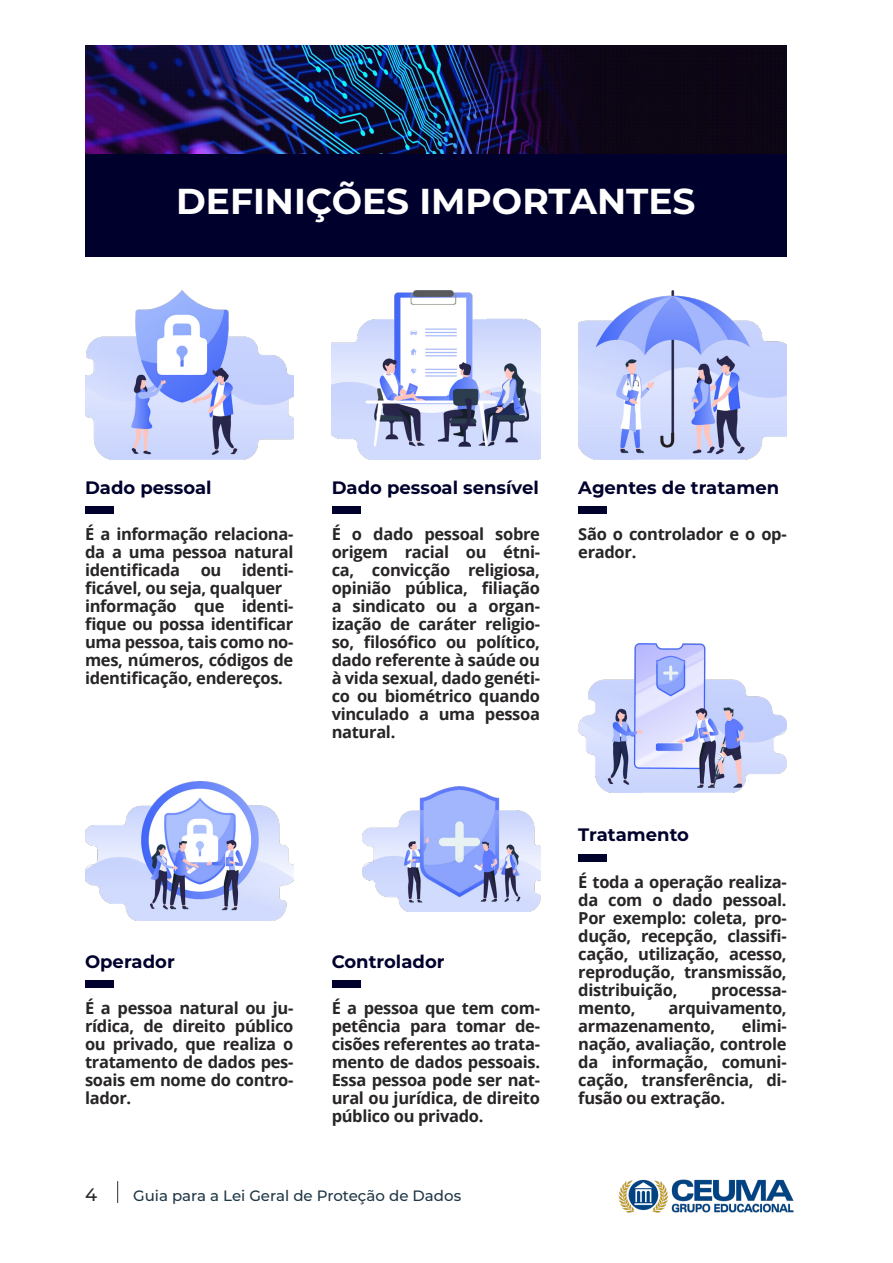
<style>
.page{position:relative;width:893px;height:1263px;background:#fff}
.page>*{position:absolute;margin:0;border:0;box-sizing:border-box;transform-origin:0 0}
.t1{font:700 36px "Montserrat";color:#fff}
.t2{font:700 18px "Montserrat";color:#00002d}
.t3{font:500 18px "Montserrat";color:#282526}
.Sub_Title_Left{font:700 16.5px/18px "Open Sans";letter-spacing:-.02em;color:#282526;text-align:justify}
.t4{font:500 15px "Montserrat";color:#203746}
</style>
<div class="page">
<img style="left:85px;top:290px;width:208px;height:169px">
<img style="left:85px;top:781px;width:208px;height:139px">
<img style="left:332px;top:290px;width:208px;height:169px">
<img style="left:362px;top:786px;width:178px;height:126px">
<img style="left:578px;top:290px;width:209px;height:169px">
<img style="left:578px;top:644px;width:209px;height:149px">
<svg style="left:117px;top:1181px;width:1px;height:22px"></svg>
<img style="left:618px;top:1179px;width:176px;height:34px">
<div style="left:85px;top:153px;width:702px;height:104px;background:#00002d"></div>
<div style="left:85px;top:507px;width:29px;height:7px;background:#00002d"></div>
<div style="left:332px;top:507px;width:28px;height:7px;background:#00002d"></div>
<div style="left:578px;top:507px;width:29px;height:7px;background:#00002d"></div>
<div style="left:85px;top:981px;width:29px;height:7px;background:#00002d"></div>
<div style="left:332px;top:981px;width:28px;height:7px;background:#00002d"></div>
<div style="left:578px;top:854px;width:29px;height:7px;background:#00002d"></div>
<img style="left:85px;top:45px;width:702px;height:108px">
<p class="t1" style="left:176px;top:176px;width:521px">DEFINIÇÕES IMPORTANTES</p>
<p class="t2" style="left:85px;top:474px;width:128px">Dado pessoal</p>
<p class="Sub_Title_Left" style="left:85px;top:524px;width:210px">É a informação relaciona&shy;da a uma pessoa natural identificada ou identi&shy;ficável, ou seja, qualquer</p>
<p class="Sub_Title_Left" style="left:85px;top:596px;width:210px">informação que identi&shy;fique ou possa identificar uma pessoa, tais como no&shy;mes, números, códigos de identificação, endereços.</p>
<p class="t2" style="left:332px;top:474px;width:209px">Dado pessoal sensível</p>
<p class="Sub_Title_Left" style="left:332px;top:524px;width:210px">É o dado pessoal sobre origem racial ou étni&shy;ca, convicção religiosa, opinião pública, filiação a sindicato ou a organ&shy;ização de caráter religio&shy;so, filosófico ou político, dado referente à saúde ou à vida sexual, dado genéti&shy;co ou biométrico quando vinculado a uma pessoa natural.</p>
<p class="t2" style="left:85px;top:948px;width:91px">Operador</p>
<p class="Sub_Title_Left" style="left:85px;top:999px;width:210px">É a pessoa natural ou ju&shy;rídica, de direito público ou privado, que realiza o tratamento de dados pes&shy;soais em nome do contro&shy;lador.</p>
<p class="t2" style="left:332px;top:948px;width:114px">Controlador</p>
<p class="Sub_Title_Left" style="left:332px;top:999px;width:210px">É a pessoa que tem com&shy;petência para tomar de&shy;cisões referentes ao trata&shy;mento de dados pessoais.<br>Essa pessoa pode ser nat&shy;ural ou jurídica, de direito público ou privado.</p>
<p class="t3" style="left:85px;top:1182px;width:14px">4</p>
<p class="t4" style="left:133px;top:1185px;width:330px">Guia para a Lei Geral de Proteção de Dados</p>
<p class="t2" style="left:578px;top:474px;width:202px">Agentes de tratamen</p>
<p class="Sub_Title_Left" style="left:578px;top:524px;width:210px">São o controlador e o op&shy;erador.</p>
<p class="t2" style="left:578px;top:822px;width:112px">Tratamento</p>
<p class="Sub_Title_Left" style="left:578px;top:872px;width:210px">É toda a operação realiza&shy;da com o dado pessoal.<br>Por exemplo: coleta, pro&shy;dução, recepção, classifi&shy;cação, utilização, acesso, reprodução, transmissão, distribuição,</p>
<p class="Sub_Title_Left" style="left:711px;top:980px;width:77px">processa-</p>
<p class="Sub_Title_Left" style="left:578px;top:998px;width:210px;text-indent:90px">arquivamento, armazenamento,</p>
<p class="Sub_Title_Left" style="left:578px;top:998px;width:59px">mento,</p>
<p class="Sub_Title_Left" style="left:578px;top:1016px;width:210px;text-indent:164px">elimi&shy;nação, avaliação, controle da informação, comuni&shy;cação, transferência, di&shy;fusão ou extração.</p>
</div>
